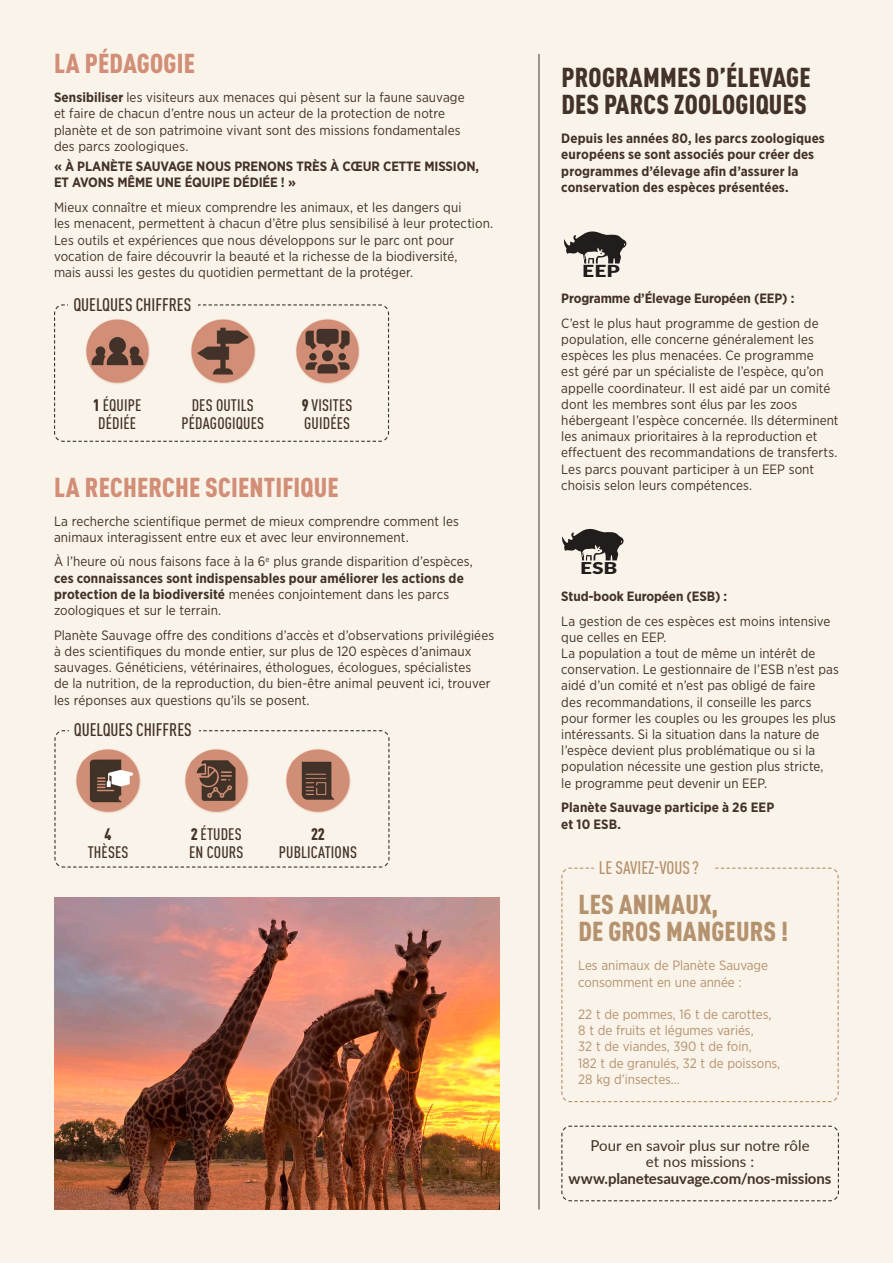
<style>
.page{position:relative;width:893px;height:1263px;background:#f9f3e9}
.page>*{position:absolute;margin:0;border:0;box-sizing:border-box;transform-origin:0 0}
.t1{font:900 condensed 27px/27px "DIN Pro";letter-spacing:.005em;color:#423229}
.t2{font:900 condensed 27px "DIN Pro";letter-spacing:.005em;color:#d28e76}
.t3{font:900 condensed 27px/27px "DIN Pro";letter-spacing:.005em;color:#b5926e}
.t4{font:500 condensed 18px "DIN Pro";color:#423229}
.t5{font:500 condensed 18px "DIN Pro";color:#b5926e}
.t6{font:500 condensed 16.5px/18px "DIN Pro";letter-spacing:.01em;color:#423229;text-align:center}
.t7{font:900 16.5px "Lato";color:#231f20;scale:1.26 1}
.t8{font:900 16.2px "Lato";color:#231f20;scale:1.26 1}
.t9{font:15px/16.5px "Lato";color:#423229;text-align:center}
.t10{font:700 15px "Lato";letter-spacing:-.01em;color:#423229}
.RafTxt{font:13.5px/16.2px "Gotham Narrow";letter-spacing:.005em;color:#423229}
.RafTxt-2{font:700 13.5px/16.2px "Gotham Narrow";letter-spacing:.005em;color:#423229}
.t11{font:13.5px/16.2px "Gotham Narrow";letter-spacing:-.005em;color:#b5926e}
.s1{font-weight:700}
.s2{font-weight:900}
</style>
<div class="page">
<img style="left:54px;top:898px;width:446px;height:311px">
<svg style="left:54px;top:304px;width:336px;height:138px"></svg>
<div style="left:68px;top:294px;width:130px;height:21px;background:#f9f3e9"></div>
<img style="left:82px;top:316px;width:70px;height:70px">
<img style="left:188px;top:316px;width:70px;height:70px">
<img style="left:292px;top:316px;width:70px;height:70px">
<svg style="left:54px;top:730px;width:336px;height:138px"></svg>
<div style="left:69px;top:719px;width:130px;height:22px;background:#f9f3e9"></div>
<img style="left:73px;top:745px;width:70px;height:71px">
<img style="left:181px;top:745px;width:70px;height:71px">
<img style="left:283px;top:745px;width:70px;height:71px">
<svg style="left:561px;top:867px;width:278px;height:236px"></svg>
<div style="left:594px;top:857px;width:120px;height:21px;background:#f9f3e9"></div>
<svg style="left:564px;top:231px;width:63px;height:33px"></svg>
<svg style="left:562px;top:528px;width:62px;height:33px"></svg>
<hr style="left:539px;top:54px;width:1px;height:1155px;background:#423229">
<svg style="left:561px;top:1125px;width:278px;height:77px"></svg>
<p class="t2" style="left:54px;top:43px;width:142px">LA PÉDAGOGIE</p>
<p class="RafTxt" style="left:54px;top:89px;width:412px"><span class="s1">Sensibiliser</span> les visiteurs aux menaces qui pèsent sur la faune sauvage et faire de chacun d’entre nous un acteur de la protection de notre planète et de son patrimoine vivant sont des missions fondamentales des parcs zoologiques.</p>
<p class="RafTxt-2" style="left:54px;top:158px;width:427px">« À PLANÈTE SAUVAGE NOUS PRENONS TRÈS À CŒUR CETTE MISSION,<br>ET AVONS MÊME UNE ÉQUIPE DÉDIÉE ! »</p>
<p class="RafTxt" style="left:54px;top:199px;width:441px">Mieux connaître et mieux comprendre les animaux, et les dangers qui<br>les menacent, permettent à chacun d’être plus sensibilisé à leur protection.<br>Les outils et expériences que nous développons sur le parc ont pour vocation de faire découvrir la beauté et la richesse de la biodiversité,<br>mais aussi les gestes du quotidien permettant de la protéger.</p>
<p class="t4" style="left:73px;top:291px;width:119px">QUELQUES CHIFFRES</p>
<p class="t6" style="left:93px;top:394px;width:50px"><span class="s2">1</span> ÉQUIPE<br>DÉDIÉE</p>
<p class="t6" style="left:182px;top:394px;width:84px">DES OUTILS<br>PÉDAGOGIQUES</p>
<p class="t6" style="left:302px;top:394px;width:52px;text-align:left"><span class="s2">9</span> VISITES<br>GUIDÉES</p>
<p class="t2" style="left:54px;top:466px;width:286px">LA RECHERCHE SCIENTIFIQUE</p>
<p class="RafTxt" style="left:54px;top:512px;width:406px">La recherche scientifique permet de mieux comprendre comment les animaux interagissent entre eux et avec leur environnement.</p>
<p class="RafTxt" style="left:54px;top:553px;width:420px">À l’heure où nous faisons face à la 6<sup>e</sup> plus grande disparition d’espèces, <span class="s1">ces connaissances sont indispensables pour améliorer les actions de protection de la biodiversité</span> menées conjointement dans les parcs zoologiques et sur le terrain.</p>
<p class="RafTxt" style="left:54px;top:627px;width:442px">Planète Sauvage offre des conditions d’accès et d’observations privilégiées à des scientifiques du monde entier, sur plus de 120 espèces d’animaux sauvages. Généticiens, vétérinaires, éthologues, écologues, spécialistes<br>de la nutrition, de la reproduction, du bien-être animal peuvent ici, trouver les réponses aux questions qu’ils se posent.</p>
<p class="t4" style="left:74px;top:717px;width:119px">QUELQUES CHIFFRES</p>
<p class="t6" style="left:88px;top:824px;width:42px"><span class="s2">4<br></span>THÈSES</p>
<p class="t6" style="left:189px;top:824px;width:56px;text-align:left"><span class="s2">2</span> ÉTUDES<br>EN COURS</p>
<p class="t6" style="left:279px;top:824px;width:80px"><span class="s2">22<br></span>PUBLICATIONS</p>
<p class="t1" style="left:562px;top:62px;width:250px">PROGRAMMES D’ÉLEVAGE<br>DES PARCS ZOOLOGIQUES</p>
<p class="RafTxt-2" style="left:561px;top:130px;width:265px">Depuis les années 80, les parcs zoologiques européens se sont associés pour créer des programmes d’élevage afin d’assurer la conservation des espèces présentées.</p>
<p class="t7" style="left:583px;top:262px;width:31px">EEP</p>
<p class="RafTxt-2" style="left:561px;top:290px;width:235px">Programme d’Élevage Européen (EEP) :</p>
<p class="RafTxt" style="left:561px;top:315px;width:279px">C’est le plus haut programme de gestion de population, elle concerne généralement les espèces les plus menacées. Ce programme<br>est géré par un spécialiste de l’espèce, qu’on appelle coordinateur. Il est aidé par un comité dont les membres sont élus par les zoos hébergeant l’espèce concernée. Ils déterminent les animaux prioritaires à la reproduction et effectuent des recommandations de transferts.<br>Les parcs pouvant participer à un EEP sont choisis selon leurs compétences.</p>
<p class="t8" style="left:580px;top:559px;width:31px">ESB</p>
<p class="RafTxt-2" style="left:561px;top:588px;width:168px">Stud-book Européen (ESB) :</p>
<p class="RafTxt" style="left:561px;top:612px;width:279px">La gestion de ces espèces est moins intensive que celles en EEP.<br>La population a tout de même un intérêt de conservation. Le gestionnaire de l’ESB n’est pas aidé d’un comité et n’est pas obligé de faire des recommandations, il conseille les parcs pour former les couples ou les groupes les plus intéressants. Si la situation dans la nature de l’espèce devient plus problématique ou si la population nécessite une gestion plus stricte,<br>le programme peut devenir un EEP.</p>
<p class="RafTxt-2" style="left:561px;top:799px;width:215px">Planète Sauvage participe à 26 EEP et 10 ESB.</p>
<p class="t5" style="left:599px;top:854px;width:101px">LE SAVIEZ-VOUS?</p>
<p class="t3" style="left:579px;top:889px;width:211px">LES ANIMAUX,<br>DE GROS MANGEURS !</p>
<p class="t11" style="left:578px;top:957px;width:191px">Les animaux de Planète Sauvage consomment en une année :</p>
<p class="t11" style="left:578px;top:1006px;width:203px">22 t de pommes, 16 t de carottes,<br>8 t de fruits et légumes variés,<br>32 t de viandes, 390 t de foin,<br>182 t de granulés, 32 t de poissons,<br>28 kg d’insectes…</p>
<p class="t9" style="left:590px;top:1136px;width:221px">Pour en savoir plus sur notre rôle et nos missions :</p>
<p class="t10" style="left:569px;top:1167px;width:264px">www.planetesauvage.com/nos-missions</p>
</div>
